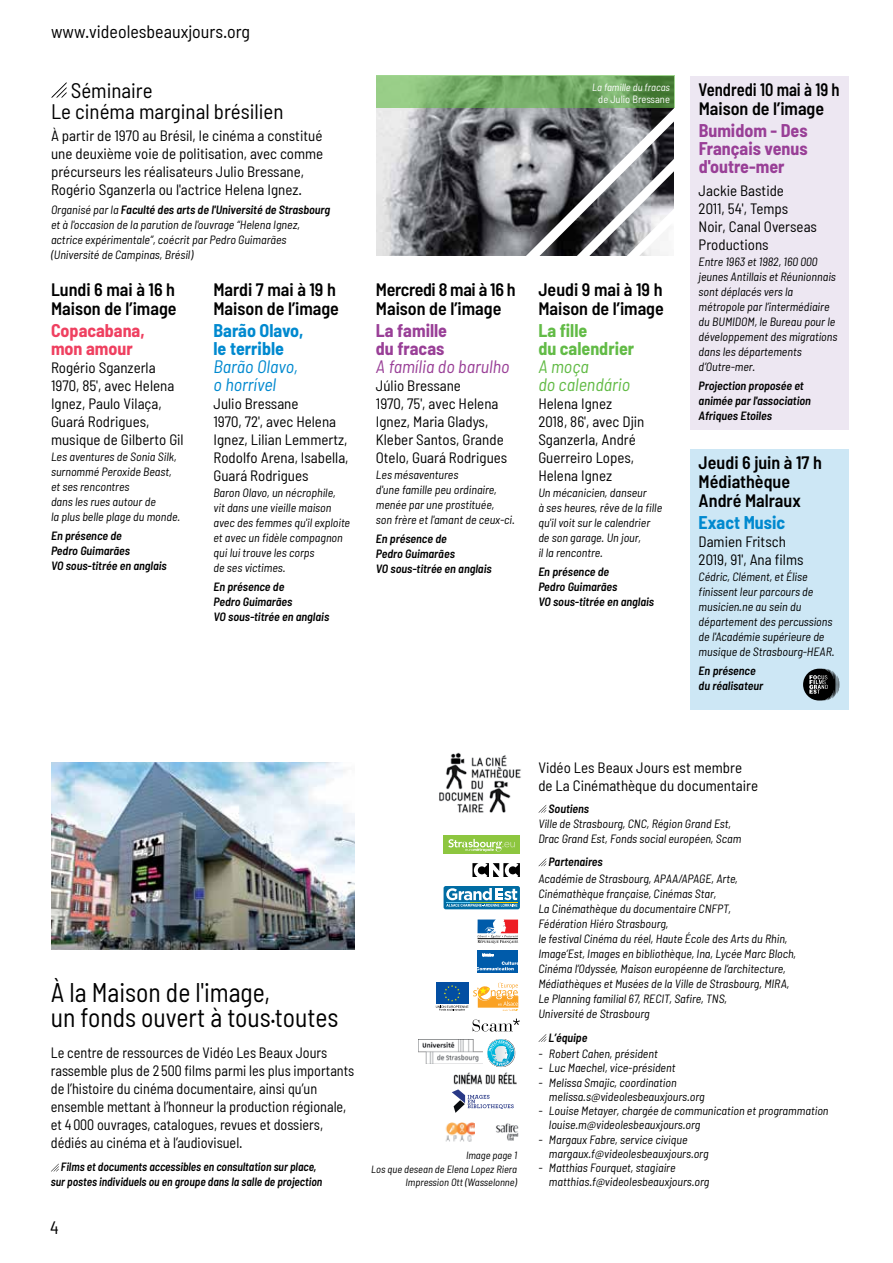
<style>
.page{position:relative;width:893px;height:1263px;background:#fff}
.page>*{position:absolute;margin:0;border:0;box-sizing:border-box;transform-origin:0 0}
.t1{font:semi-condensed 27px/25.5px "Barlow";color:#000;scale:.95 1}
.t2{font:semi-condensed 21px/21px "Barlow";color:#000}
.t3{font:600 semi-condensed 18px/18.8px "Barlow";color:#000}
.t4{font:700 semi-condensed 18px/18px "Barlow";color:#993f97}
.t5{font:600 semi-condensed 18px/18.8px "Barlow";color:#000;scale:.92 1}
.t6{font:700 semi-condensed 18px/18px "Barlow";color:#0089cf}
.t7{font:semi-condensed 18px "Barlow";color:#000}
.t8{font:italic semi-condensed 18px/18px "Barlow";color:#0089cf}
.t9{font:700 semi-condensed 18px/18px "Barlow";color:#62bb46}
.t10{font:700 semi-condensed 18px/18px "Barlow";color:#ef4060}
.t11{font:italic semi-condensed 18px "Barlow";color:#993f97}
.t12{font:italic semi-condensed 18px/18px "Barlow";color:#62bb46}
.t13{font:semi-condensed 15px/18px "Barlow";color:#000}
.t14{font:semi-condensed 15px/18px "Barlow";color:#000;scale:.95 1}
.t15{font:italic semi-condensed 12px/15px "Barlow";color:#000}
.t16{font:italic 600 semi-condensed 12px/15px "Barlow";color:#000}
.t17{font:italic 600 semi-condensed 12px/15px "Barlow";color:#000;text-align:center;scale:.95 1}
.t18{font:italic semi-condensed 10.5px/13.5px "Barlow";color:#000;text-align:right}
.t19{font:italic semi-condensed 10.5px "Barlow";color:#fff}
.t20{font:semi-condensed 10.5px "Barlow";color:#fff}
.s1{font-weight:600}
</style>
<div class="page">
<div style="left:690px;top:449px;width:158px;height:260px;background:#cde7f5"></div>
<svg style="left:51px;top:1163px;width:8px;height:8px"></svg>
<img style="left:51px;top:763px;width:304px;height:186px">
<img style="left:439px;top:752px;width:82px;height:61px">
<svg style="left:51px;top:82px;width:16px;height:16px"></svg>
<img style="left:453px;top:1072px;width:64px;height:13px">
<svg style="left:452px;top:1089px;width:62px;height:24px"></svg>
<img style="left:445px;top:1123px;width:30px;height:18px">
<img style="left:495px;top:1123px;width:24px;height:18px">
<svg style="left:472px;top:1021px;width:41px;height:11px"></svg>
<svg style="left:473px;top:1018px;width:47px;height:13px"></svg>
<div style="left:444px;top:886px;width:76px;height:23px;background:#006ca3;border-radius:2px"></div>
<svg style="left:446px;top:888px;width:71px;height:19px"></svg>
<div style="left:443px;top:835px;width:77px;height:19px;background:#8dc63f"></div>
<svg style="left:448px;top:839px;width:67px;height:13px"></svg>
<svg style="left:477px;top:919px;width:41px;height:24px"></svg>
<svg style="left:478px;top:950px;width:40px;height:23px"></svg>
<svg style="left:477px;top:954px;width:41px;height:16px"></svg>
<svg style="left:435px;top:996px;width:84px;height:12px"></svg>
<svg style="left:436px;top:982px;width:82px;height:29px"></svg>
<svg style="left:472px;top:863px;width:48px;height:14px"></svg>
<svg style="left:487px;top:1039px;width:28px;height:28px"></svg>
<img style="left:376px;top:108px;width:141px;height:147px">
<svg style="left:376px;top:76px;width:298px;height:32px;background:#75ab66"></svg>
<svg style="left:517px;top:108px;width:157px;height:148px"></svg>
<svg style="left:803px;top:669px;width:37px;height:31px"></svg>
<svg style="left:538px;top:805px;width:8px;height:8px"></svg>
<svg style="left:538px;top:858px;width:8px;height:8px"></svg>
<svg style="left:538px;top:1034px;width:8px;height:8px"></svg>
<div style="left:690px;top:76px;width:158px;height:353px;background:#ede7f2"></div>
<img style="left:419px;top:1040px;width:64px;height:24px">
<h3 class="t7" style="left:51px;top:20px;width:201px">www.videolesbeauxjours.org</h3>
<h2 class="t2" style="left:51px;top:79px;width:234px;text-indent:20px">Séminaire<br>Le cinéma marginal brésilien</h2>
<p class="t13" style="left:51px;top:126px;width:274px">À partir de 1970 au Brésil, le cinéma a constitué une deuxième voie de politisation, avec comme précurseurs les réalisateurs Julio Bressane, Rogério Sganzerla ou l'actrice Helena Ignez.</p>
<p class="t15" style="left:51px;top:202px;width:281px">Organisé par la <span class="s1">Faculté des arts de l'Université de Strasbourg </span>et à l'occasion de la parution de l'ouvrage “Helena Ignez, actrice expérimentale”, coécrit par Pedro Guimarães (Université de Campinas, Brésil)</p>
<h3 class="t3" style="left:51px;top:279px;width:127px">Lundi 6 mai à 16 h<br>Maison de l’image</h3>
<h3 class="t10" style="left:51px;top:321px;width:95px">Copacabana, mon amour</h3>
<p class="t13" style="left:51px;top:358px;width:134px">Rogério Sganzerla<br>1970, 85', avec Helena<br>Ignez, Paulo Vilaça,<br>Guará Rodrigues, musique de Gilberto Gil</p>
<p class="t15" style="left:51px;top:448px;width:131px">Les aventures de Sonia Silk, surnommé Peroxide Beast, et ses rencontres<br>dans les rues autour de<br>la plus belle plage du monde.</p>
<p class="t16" style="left:51px;top:528px;width:117px">En présence de<br>Pedro Guimarães<br>VO sous-titrée en anglais</p>
<h3 class="t3" style="left:213px;top:279px;width:127px">Mardi 7 mai à 19 h<br>Maison de l’image</h3>
<h3 class="t6" style="left:213px;top:321px;width:91px">Barão Olavo, le terrible</h3>
<h3 class="t8" style="left:213px;top:357px;width:86px">Barão Olavo, o horrível</h3>
<p class="t13" style="left:213px;top:394px;width:137px">Julio Bressane<br>1970, 72', avec Helena<br>Ignez, Lilian Lemmertz,<br>Rodolfo Arena, Isabella,<br>Guará Rodrigues</p>
<p class="t15" style="left:213px;top:484px;width:138px">Baron Olavo, un nécrophile,<br>vit dans une vieille maison avec des femmes qu'il exploite et avec un fidèle compagnon qui lui trouve les corps<br>de ses victimes.</p>
<p class="t16" style="left:213px;top:579px;width:117px">En présence de<br>Pedro Guimarães<br>VO sous-titrée en anglais</p>
<p class="t19" style="left:592px;top:80px;width:79px">La famille du fracas</p>
<p class="t20" style="left:598px;top:92px;width:73px">de Julio Bressane</p>
<h3 class="t3" style="left:376px;top:279px;width:141px">Mercredi 8 mai à 16 h<br>Maison de l’image</h3>
<h3 class="t4" style="left:376px;top:321px;width:73px">La famille du fracas</h3>
<h3 class="t11" style="left:376px;top:355px;width:135px">A família do barulho</h3>
<p class="t13" style="left:376px;top:376px;width:133px">Júlio Bressane<br>1970, 75', avec Helena<br>Ignez, Maria Gladys,<br>Kleber Santos, Grande<br>Otelo, Guará Rodrigues</p>
<p class="t15" style="left:376px;top:466px;width:141px">Les mésaventures<br>d'une famille peu ordinaire, menée par une prostituée,<br>son frère et l'amant de ceux-ci.</p>
<p class="t16" style="left:376px;top:531px;width:117px">En présence de<br>Pedro Guimarães<br>VO sous-titrée en anglais</p>
<h3 class="t3" style="left:538px;top:279px;width:127px">Jeudi 9 mai à 19 h<br>Maison de l’image</h3>
<h3 class="t9" style="left:538px;top:321px;width:97px">La fille<br>du calendrier</h3>
<h3 class="t12" style="left:538px;top:357px;width:93px">A moça<br>do calendário</h3>
<p class="t13" style="left:538px;top:394px;width:108px">Helena Ignez<br>2018, 86', avec Djin<br>Sganzerla, André<br>Guerreiro Lopes,<br>Helena Ignez</p>
<p class="t15" style="left:538px;top:484px;width:125px">Un mécanicien, danseur<br>à ses heures, rêve de la fille qu'il voit sur le calendrier de son garage. Un jour,<br>il la rencontre.</p>
<p class="t16" style="left:538px;top:564px;width:117px">En présence de<br>Pedro Guimarães<br>VO sous-titrée en anglais</p>
<h3 class="t5" style="left:699px;top:80px;width:155px">Vendredi 10 mai à 19 h<br>Maison de l’image</h3>
<h3 class="t4" style="left:699px;top:121px;width:111px;text-align:justify">Bumidom - Des Français venus d'outre-mer</h3>
<p class="t13" style="left:699px;top:181px;width:120px">Jackie Bastide<br>2011, 54', Temps<br>Noir, Canal Overseas<br>Productions</p>
<p class="t15" style="left:699px;top:254px;width:140px">Entre 1963 et 1982, 160 000 jeunes Antillais et Réunionnais sont déplacés vers la métropole par l’intermédiaire du BUMIDOM, le Bureau pour le développement des migrations dans les départements d’Outre-mer.</p>
<p class="t16" style="left:699px;top:378px;width:114px">Projection proposée et animée par l'association<br>Afriques Etoiles</p>
<h3 class="t3" style="left:699px;top:453px;width:125px">Jeudi 6 juin à 17 h<br>Médiathèque<br>André Malraux</h3>
<h3 class="t6" style="left:699px;top:513px;width:88px">Exact Music</h3>
<p class="t13" style="left:699px;top:532px;width:106px">Damien Fritsch<br>2019, 91', Ana films</p>
<p class="t15" style="left:699px;top:569px;width:138px">Cédric, Clément, et Élise finissent leur parcours de musicien.ne au sein du département des percussions de l'Académie supérieure de musique de Strasbourg-HEAR.</p>
<p class="t16" style="left:699px;top:663px;width:66px">En présence du réalisateur</p>
<h1 class="t1" style="left:51px;top:978px;width:304px">À la Maison de l'image,<br>un fonds ouvert à tous·toutes</h1>
<p class="t14" style="left:51px;top:1043px;width:321px">Le centre de ressources de Vidéo Les Beaux Jours rassemble plus de 2 500 films parmi les plus importants de l’histoire du cinéma documentaire, ainsi qu’un ensemble mettant à l’honneur la production régionale, et 4 000 ouvrages, catalogues, revues et dossiers, dédiés au cinéma et à l’audiovisuel.</p>
<p class="t17" style="left:51px;top:1159px;width:287px">Films et documents accessibles en consultation sur place, sur postes individuels ou en groupe dans la salle de projection</p>
<p class="t18" style="left:371px;top:1149px;width:147px">Image page 1<br>Los que desean de Elena Lopez Riera<br>Impression Ott (Wasselonne)</p>
<h3 class="t7" style="left:50px;top:1216px;width:10px">4</h3>
<p class="t13" style="left:538px;top:758px;width:221px">Vidéo Les Beaux Jours est membre de La Cinémathèque du documentaire</p>
<p class="t16" style="left:549px;top:800px;width:42px">Soutiens</p>
<p class="t15" style="left:538px;top:815px;width:204px">Ville de Strasbourg, CNC, Région Grand Est,<br>Drac Grand Est, Fonds social européen, Scam</p>
<p class="t16" style="left:549px;top:854px;width:56px">Partenaires</p>
<p class="t15" style="left:538px;top:871px;width:259px">Académie de Strasbourg, APAA/APAGE, Arte, Cinémathèque française, Cinémas Star,<br>La Cinémathèque du documentaire CNFPT,<br>Fédération Hiéro Strasbourg,<br>le festival Cinéma du réel, Haute École des Arts du Rhin, Image’Est, Images en bibliothèque, Ina, Lycée Marc Bloch, Cinéma l’Odyssée, Maison européenne de l’architecture, Médiathèques et Musées de la Ville de Strasbourg, MIRA, Le Planning familial 67, RECIT, Safire, TNS,<br>Université de Strasbourg</p>
<p class="t16" style="left:549px;top:1030px;width:40px">L’équipe</p>
<p class="t15" style="left:538px;top:1046px;width:121px">- Robert Cahen, président</p>
<p class="t15" style="left:538px;top:1060px;width:139px">- Luc Maechel, vice-président</p>
<p class="t15" style="left:549px;top:1075px;width:157px;line-height:14.2px;text-indent:-11px">- Melissa Smajic, coordination melissa.s@videolesbeauxjours.org</p>
<p class="t15" style="left:549px;top:1103px;width:281px;line-height:14.2px;text-indent:-11px">- Louise Metayer, chargée de communication et programmation louise.m@videolesbeauxjours.org</p>
<p class="t15" style="left:549px;top:1132px;width:161px;line-height:14.2px;text-indent:-11px">- Margaux Fabre, service civique margaux.f@videolesbeauxjours.org</p>
<p class="t15" style="left:549px;top:1160px;width:162px;line-height:14.2px;text-indent:-11px">- Matthias Fourquet, stagiaire matthias.f@videolesbeauxjours.org</p>
</div>
